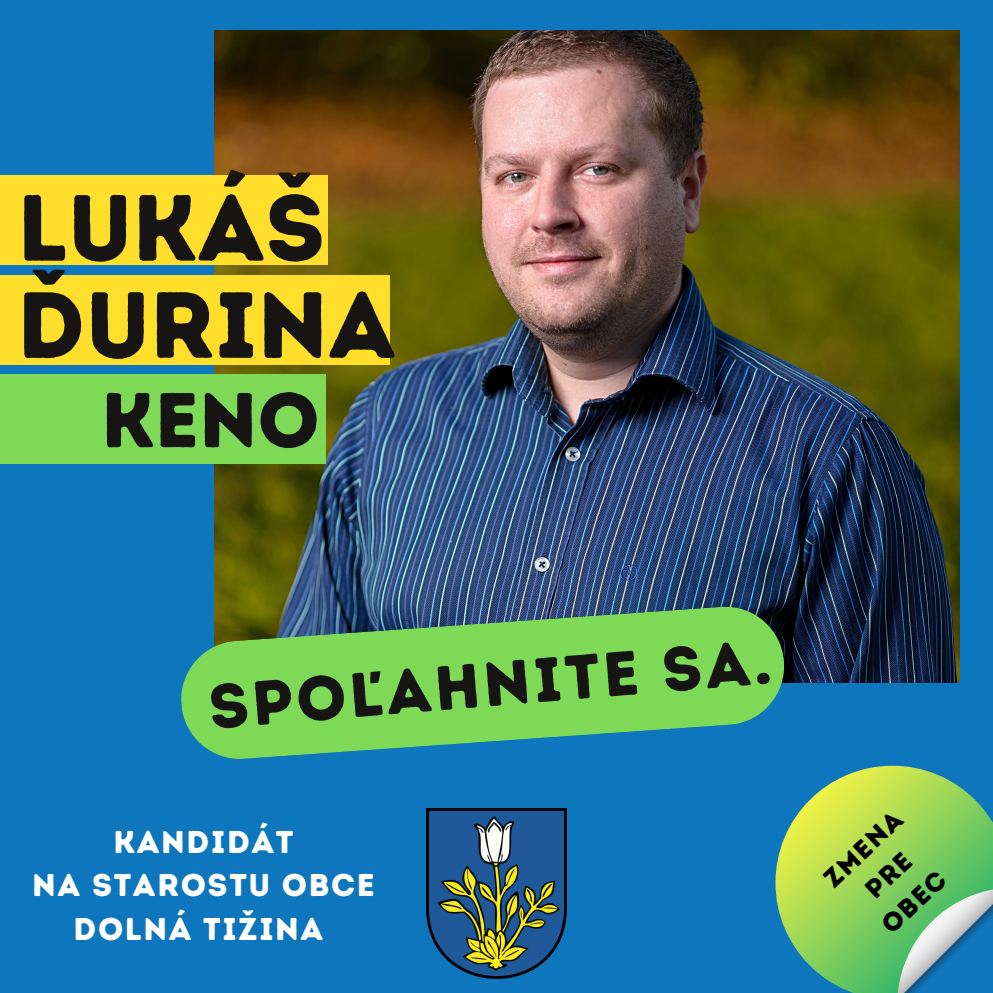
<style>
.page{position:relative;width:993px;height:993px;background:#fff}
.page>*{position:absolute;margin:0;border:0;box-sizing:border-box;transform-origin:0 0}
.t1{font:93.62px/97.1px "Intro Rust Base";color:#161513}
.t2{font:77.35px "Intro Rust Base";color:#161513}
.t3{font:62.65px "Intro Rust Base";color:#161513}
.t4{font:31.5px/43.4px "Intro Rust Base";letter-spacing:.05em;color:#fff;text-align:center}
.t5{font:26.25px/36.8px "Intro Rust Base";color:#000;text-align:center}
</style>
<div class="page">
<div style="left:0;top:0;width:992px;height:992px;background:#0e76bd"></div>
<img style="left:215px;top:31px;width:744px;height:651px">
<div style="left:0;top:175px;width:327px;height:90px;background:#ffdf2b"></div>
<div style="left:0;top:275px;width:389px;height:90px;background:#ffdf2b"></div>
<div style="left:0;top:374px;width:326px;height:90px;background:#7ed957"></div>
<svg style="left:181px;top:602px;width:607px;height:157px;background:#63b766"></svg>
<img style="left:426px;top:808px;width:141px;height:169px">
<svg style="left:775px;top:765px;width:217px;height:227px"></svg>
<svg style="left:897px;top:887px;width:95px;height:105px"></svg>
<h1 class="t1" style="left:17px;top:179px;width:380px">LUKÁŠ<br>ĎURINA</h1>
<h2 class="t2" style="left:101px;top:373px;width:220px">KENO</h2>
<h3 class="t3" style="left:206px;top:671px;width:565px;rotate:-5deg">SPOĽAHNITE SA.</h3>
<p class="t4" style="left:32px;top:820px;width:344px">KANDIDÁT<br>NA STAROSTU OBCE<br>DOLNÁ TIŽINA</p>
<p class="t5" style="left:815px;top:868px;width:99px;rotate:-43deg">ZMENA<br>PRE<br>OBEC</p>
</div>
